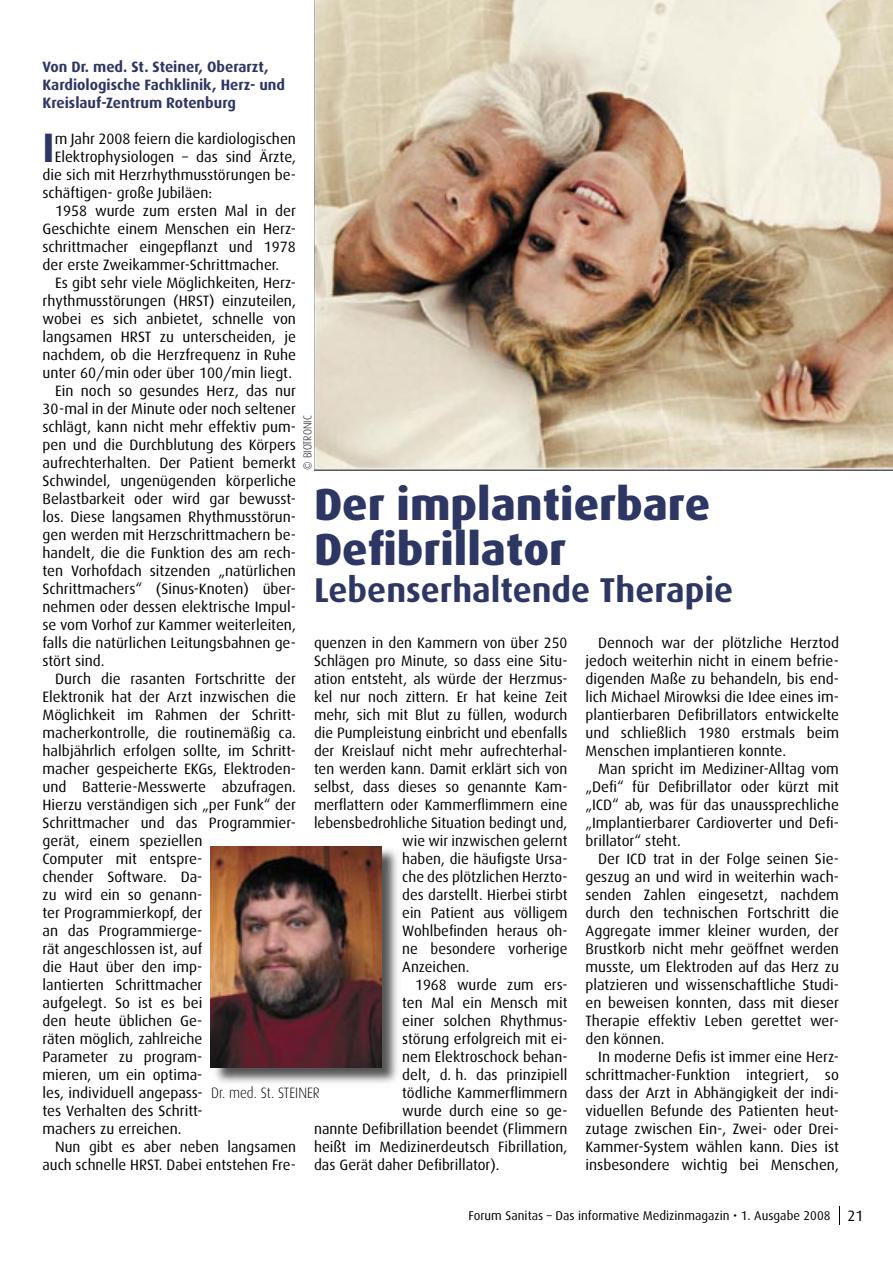
<style>
.page{position:relative;width:893px;height:1263px;background:#fff}
.page>*{position:absolute;margin:0;border:0;box-sizing:border-box;transform-origin:0 0}
.t1{font:800 45px/45px "Dax";color:#2e3663}
.t2{font:700 41.1px "Dax";color:#2e3663}
.t3{font:700 34.5px "Dax";color:#2e3663}
.t4{font:15px/18px "Dax";color:#000;text-align:justify}
.t5{font:700 15px/18px "Dax";color:#2e3663}
.t6{font:300 15px "Dax";color:#000;scale:.9 1}
.t7{font:12.75px "Dax";color:#000}
.t8{font:300 11.4px "Dax";color:#000;scale:.88 1}
.s1{font-size:15px}
</style>
<div class="page">
<svg style="left:839px;top:1207px;width:1px;height:18px"></svg>
<img style="left:212px;top:847px;width:186px;height:236px">
<img style="left:211px;top:846px;width:170px;height:221px">
<img style="left:314px;top:0;width:579px;height:470px">
<p class="t5" style="left:43px;top:58px;width:244px">Von Dr. med. St. Steiner, Oberarzt,<br>Kardiologische Fachklinik, Herz- und<br>Kreislauf-Zentrum Rotenburg</p>
<h2 class="t2" style="left:43px;top:124px;width:14px">I</h2>
<p class="t4" style="left:55px;top:130px;width:243px">m Jahr 2008 feiern die kardiologischen</p>
<p class="t4" style="left:55px;top:148px;width:243px">Elektrophysiologen – das sind Ärzte,</p>
<p class="t4" style="left:43px;top:166px;width:255px">die sich mit Herzrhythmusstörungen be-</p>
<p class="t4" style="left:43px;top:184px;width:171px">schäftigen- große Jubiläen:</p>
<p class="t4" style="left:55px;top:202px;width:242px">1958 wurde zum ersten Mal in der</p>
<p class="t4" style="left:43px;top:220px;width:255px">Geschichte einem Menschen ein Herz-</p>
<p class="t4" style="left:43px;top:238px;width:255px">schrittmacher eingepflanzt und 1978</p>
<p class="t4" style="left:43px;top:256px;width:238px">der erste Zweikammer-Schrittmacher.</p>
<p class="t4" style="left:55px;top:274px;width:242px">Es gibt sehr viele Möglichkeiten, Herz-</p>
<p class="t4" style="left:43px;top:292px;width:255px">rhythmusstörungen (HRST) einzuteilen,</p>
<p class="t4" style="left:43px;top:310px;width:255px">wobei es sich anbietet, schnelle von</p>
<p class="t4" style="left:43px;top:328px;width:255px">langsamen HRST zu unterscheiden, je</p>
<p class="t4" style="left:43px;top:346px;width:255px">nachdem, ob die Herzfrequenz in Ruhe</p>
<p class="t4" style="left:43px;top:364px;width:251px">unter 60/min oder über 100/min liegt.</p>
<p class="t4" style="left:55px;top:382px;width:242px">Ein noch so gesundes Herz, das nur</p>
<p class="t4" style="left:43px;top:400px;width:255px">30-mal in der Minute oder noch seltener</p>
<p class="t4" style="left:43px;top:418px;width:255px">schlägt, kann nicht mehr effektiv pum-</p>
<p class="t4" style="left:43px;top:436px;width:255px">pen und die Durchblutung des Körpers</p>
<p class="t4" style="left:43px;top:454px;width:255px">aufrechterhalten. Der Patient bemerkt</p>
<p class="t4" style="left:43px;top:472px;width:255px">Schwindel, ungenügenden körperliche</p>
<p class="t4" style="left:43px;top:490px;width:255px">Belastbarkeit oder wird gar bewusst-</p>
<p class="t4" style="left:43px;top:508px;width:255px">los. Diese langsamen Rhythmusstörun-</p>
<p class="t4" style="left:43px;top:526px;width:255px">gen werden mit Herzschrittmachern be-</p>
<p class="t4" style="left:43px;top:544px;width:255px">handelt, die die Funktion des am rech-</p>
<p class="t4" style="left:43px;top:562px;width:255px">ten Vorhofdach sitzenden „natürlichen</p>
<p class="t4" style="left:43px;top:580px;width:255px">Schrittmachers“ (Sinus-Knoten) über-</p>
<p class="t4" style="left:43px;top:598px;width:255px">nehmen oder dessen elektrische Impul-</p>
<p class="t4" style="left:43px;top:616px;width:255px">se vom Vorhof zur Kammer weiterleiten,</p>
<p class="t4" style="left:43px;top:634px;width:255px">falls die natürlichen Leitungsbahnen ge-</p>
<p class="t4" style="left:43px;top:652px;width:64px">stört sind.</p>
<p class="t4" style="left:55px;top:670px;width:242px">Durch die rasanten Fortschritte der</p>
<p class="t4" style="left:43px;top:688px;width:255px">Elektronik hat der Arzt inzwischen die</p>
<p class="t4" style="left:43px;top:706px;width:255px">Möglichkeit im Rahmen der Schritt-</p>
<p class="t4" style="left:43px;top:724px;width:255px">macherkontrolle, die routinemäßig ca.</p>
<p class="t4" style="left:43px;top:742px;width:255px">halbjährlich erfolgen sollte, im Schritt-</p>
<p class="t4" style="left:43px;top:760px;width:255px">macher gespeicherte EKGs, Elektroden-</p>
<p class="t4" style="left:43px;top:778px;width:255px">und Batterie-Messwerte abzufragen.</p>
<p class="t4" style="left:43px;top:796px;width:255px">Hierzu verständigen sich „per Funk“ der</p>
<p class="t4" style="left:43px;top:814px;width:255px">Schrittmacher und das Programmier-</p>
<p class="t4" style="left:43px;top:832px;width:161px">gerät, einem speziellen</p>
<p class="t4" style="left:43px;top:850px;width:161px">Computer mit entspre-</p>
<p class="t4" style="left:43px;top:868px;width:161px">chender Software. Da-</p>
<p class="t4" style="left:43px;top:886px;width:161px">zu wird ein so genann-</p>
<p class="t4" style="left:43px;top:904px;width:161px">ter Programmierkopf, der</p>
<p class="t4" style="left:43px;top:922px;width:161px">an das Programmierge-</p>
<p class="t4" style="left:43px;top:940px;width:161px">rät angeschlossen ist, auf</p>
<p class="t4" style="left:43px;top:958px;width:161px">die Haut über den imp-</p>
<p class="t4" style="left:43px;top:976px;width:161px">lantierten Schrittmacher</p>
<p class="t4" style="left:43px;top:994px;width:161px">aufgelegt. So ist es bei</p>
<p class="t4" style="left:43px;top:1012px;width:161px">den heute üblichen Ge-</p>
<p class="t4" style="left:43px;top:1030px;width:161px">räten möglich, zahlreiche</p>
<p class="t4" style="left:43px;top:1048px;width:161px">Parameter zu program-</p>
<p class="t4" style="left:43px;top:1066px;width:161px">mieren, um ein optima-</p>
<p class="t4" style="left:43px;top:1084px;width:162px">les, individuell angepass-</p>
<p class="t4" style="left:43px;top:1102px;width:162px">tes Verhalten des Schritt-</p>
<p class="t4" style="left:43px;top:1120px;width:141px">machers zu erreichen.</p>
<p class="t4" style="left:55px;top:1138px;width:242px">Nun gibt es aber neben langsamen</p>
<p class="t4" style="left:43px;top:1156px;width:255px">auch schnelle HRST. Dabei entstehen Fre-</p>
<p class="t8" style="left:301px;top:469px;width:63px;rotate:-90deg">© BIOTRONIC</p>
<h1 class="t1" style="left:314px;top:483px;width:398px">Der implantierbare<br>Defibrillator</h1>
<h3 class="t3" style="left:314px;top:570px;width:421px">Lebenserhaltende Therapie</h3>
<p class="t4" style="left:314px;top:634px;width:255px">quenzen in den Kammern von über 250</p>
<p class="t4" style="left:314px;top:652px;width:255px">Schlägen pro Minute, so dass eine Situ-</p>
<p class="t4" style="left:314px;top:670px;width:255px">ation entsteht, als würde der Herzmus-</p>
<p class="t4" style="left:314px;top:688px;width:255px">kel nur noch zittern. Er hat keine Zeit</p>
<p class="t4" style="left:314px;top:706px;width:255px">mehr, sich mit Blut zu füllen, wodurch</p>
<p class="t4" style="left:314px;top:724px;width:255px">die Pumpleistung einbricht und ebenfalls</p>
<p class="t4" style="left:314px;top:742px;width:255px">der Kreislauf nicht mehr aufrechterhal-</p>
<p class="t4" style="left:314px;top:760px;width:255px">ten werden kann. Damit erklärt sich von</p>
<p class="t4" style="left:314px;top:778px;width:255px">selbst, dass dieses so genannte Kam-</p>
<p class="t4" style="left:314px;top:796px;width:255px">merflattern oder Kammerflimmern eine</p>
<p class="t4" style="left:314px;top:814px;width:255px">lebensbedrohliche Situation bedingt und,</p>
<p class="t4" style="left:402px;top:832px;width:167px">wie wir inzwischen gelernt</p>
<p class="t4" style="left:402px;top:850px;width:167px">haben, die häufigste Ursa-</p>
<p class="t4" style="left:402px;top:868px;width:167px">che des plötzlichen Herzto-</p>
<p class="t4" style="left:402px;top:886px;width:167px">des darstellt. Hierbei stirbt</p>
<p class="t4" style="left:402px;top:904px;width:167px">ein Patient aus völligem</p>
<p class="t4" style="left:402px;top:922px;width:167px">Wohlbefinden heraus oh-</p>
<p class="t4" style="left:402px;top:940px;width:167px">ne besondere vorherige</p>
<p class="t4" style="left:402px;top:958px;width:69px">Anzeichen.</p>
<p class="t4" style="left:415px;top:976px;width:154px">1968 wurde zum ers-</p>
<p class="t4" style="left:402px;top:994px;width:167px">ten Mal ein Mensch mit</p>
<p class="t4" style="left:402px;top:1012px;width:167px">einer solchen Rhythmus-</p>
<p class="t4" style="left:402px;top:1030px;width:167px">störung erfolgreich mit ei-</p>
<p class="t4" style="left:402px;top:1048px;width:167px">nem Elektroschock behan-</p>
<p class="t4" style="left:402px;top:1066px;width:167px">delt, d. h. das prinzipiell</p>
<p class="t4" style="left:402px;top:1084px;width:167px">tödliche Kammerflimmern</p>
<p class="t4" style="left:402px;top:1102px;width:167px">wurde durch eine so ge-</p>
<p class="t4" style="left:314px;top:1120px;width:255px">nannte Defibrillation beendet (Flimmern</p>
<p class="t4" style="left:314px;top:1138px;width:255px">heißt im Medizinerdeutsch Fibrillation,</p>
<p class="t4" style="left:314px;top:1156px;width:187px">das Gerät daher Defibrillator).</p>
<p class="t4" style="left:585px;top:634px;width:255px;text-indent:13px">Dennoch war der plötzliche Herztod jedoch weiterhin nicht in einem befrie&shy;digenden Maße zu behandeln, bis end&shy;lich Michael Mirowksi die Idee eines im&shy;plantierbaren Defibrillators ent wickelte und schließlich 1980 erstmals beim Menschen implantieren konnte.</p>
<p class="t4" style="left:585px;top:760px;width:255px;text-indent:13px">Man spricht im Mediziner-Alltag vom „Defi“ für Defibrillator oder kürzt mit „ICD“ ab, was für das unaussprechliche „Implantierbarer Cardioverter und Defi&shy;brillator“ steht.</p>
<p class="t4" style="left:585px;top:850px;width:255px;text-indent:13px">Der ICD trat in der Folge seinen Sie&shy;geszug an und wird in weiterhin wach&shy;senden Zahlen eingesetzt, nachdem durch den technischen Fortschritt die Aggregate immer kleiner wurden, der Brustkorb nicht mehr geöffnet werden musste, um Elektroden auf das Herz zu platzieren und wissenschaftliche Studi&shy;en beweisen konnten, dass mit dieser Therapie effektiv Leben gerettet wer&shy;den können.</p>
<p class="t4" style="left:585px;top:1048px;width:255px;text-indent:13px">In moderne Defis ist immer eine Herz&shy;schrittmacher-Funktion integriert, so dass der Arzt in Abhängigkeit der indi&shy;viduellen Befunde des Patienten heut&shy;zutage zwischen Ein-, Zwei- oder Drei-Kammer-System wählen kann. Dies ist insbesondere wichtig bei Menschen,</p>
<p class="t6" style="left:211px;top:1085px;width:122px">Dr. med. St. STEINER</p>
<p class="t7" style="left:468px;top:1209px;width:396px">Forum Sanitas – Das informative Medizinmagazin • 1. Ausgabe 2008 <span class="s1">21</span></p>
</div>
